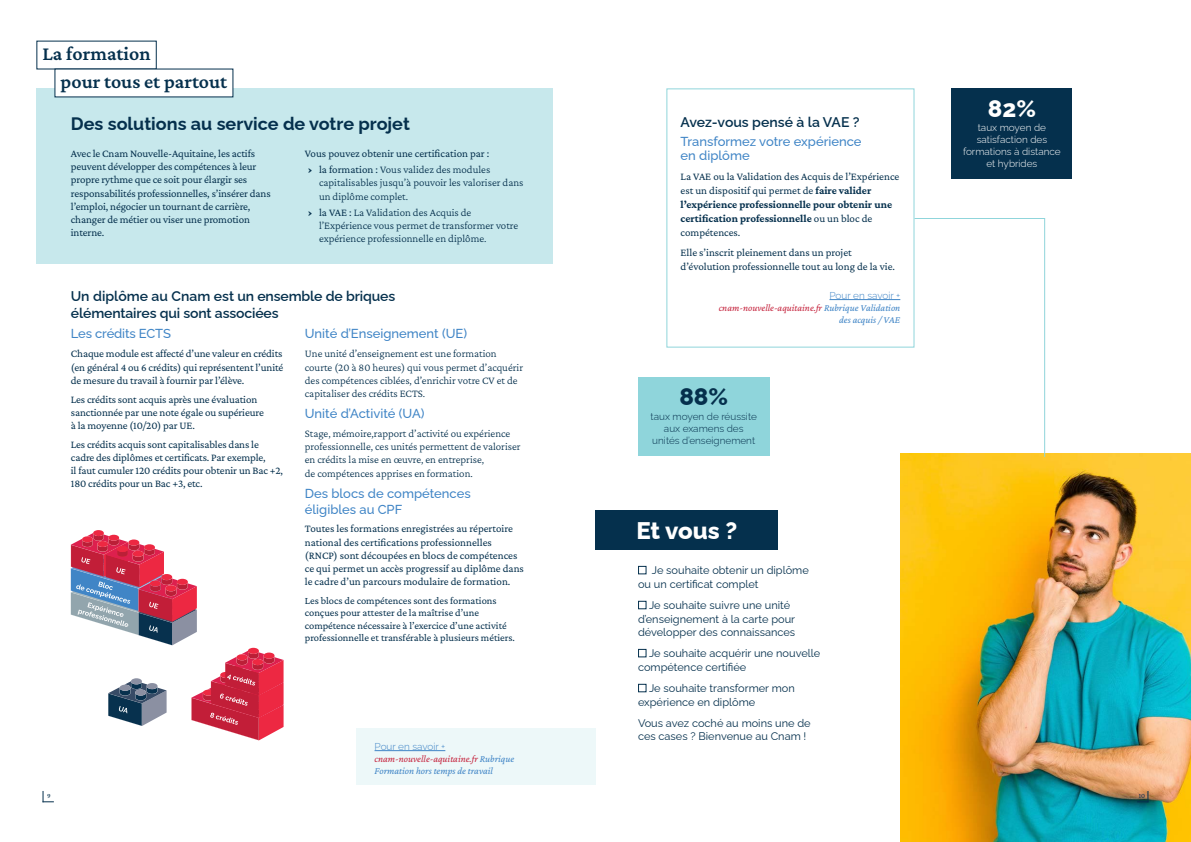
<style>
.page{position:relative;width:1191px;height:842px;background:#fff}
.page>*{position:absolute;margin:0;border:0;box-sizing:border-box;transform-origin:0 0}
.gros_chiffre{font:800 24px "Raleway";color:#fff}
.gros_chiffre-2{font:800 24px "Raleway";color:#05304d}
.Surtitre_A4{font:600 20px "Crimson Pro";color:#05304d}
.titre{font:700 18px "Raleway";color:#05304d}
.paragraphe{font:600 14px/16.8px "Raleway";letter-spacing:-.01em;color:#05304d}
.sous_titre{font:500 13px/14px "Raleway";color:#4085c6}
.paragraphe-2{font:500 13px/15.6px "Raleway";color:#4085c6}
.paragraphe-3{font:11px/13.2px "Crimson Pro";letter-spacing:-.01em;color:#05304d}
.t1{font:300 11px/13.2px "Crimson Pro";color:#05304d}
.labeur{font:11px/13.2px "Raleway";color:#05304d}
.sous_titre-2{font:11px/14px "Crimson Pro";color:#05304d}
.labeur-2{font:10.5px/12.6px "Crimson Pro";color:#05304d}
.paragraphe-4{font:italic 10px/12px "Crimson Pro";color:#4085c6}
.chiffre_texte{font:300 10px/12px "Raleway";color:#fff;text-align:center}
.chiffre_texte-2{font:300 10px/12px "Raleway";color:#05304d;text-align:center}
.paragraphe-5{font:300 10px "Raleway";color:#4085c6}
.t2{font:7px "Crimson Pro";color:#05304d}
.s1{font-weight:900}
.s2{font-weight:400}
.s3{color:#c5243e}
.s4{font-weight:700}
</style>
<div class="page">
<div style="left:36px;top:88px;width:517px;height:176px;background:#c7e8ec"></div>
<div style="left:356px;top:729px;width:239px;height:56px;background:#edf8f9"></div>
<img style="left:900px;top:454px;width:291px;height:388px">
<div style="left:595px;top:510px;width:183px;height:40px;background:#05304d"></div>
<div style="left:638px;top:566px;width:8px;height:8px;background:#fff;border:1px solid #05304d"></div>
<div style="left:638px;top:601px;width:8px;height:8px;background:#fff;border:1px solid #05304d"></div>
<div style="left:638px;top:649px;width:8px;height:8px;background:#fff;border:1px solid #05304d"></div>
<div style="left:638px;top:684px;width:8px;height:8px;background:#fff;border:1px solid #05304d"></div>
<div style="left:54px;top:69px;width:179px;height:28px;background:#fff"></div>
<hr style="left:374px;top:750px;width:71px;height:1px;background:#4085c6">
<svg style="left:71px;top:530px;width:212px;height:210px"></svg>
<div style="left:951px;top:88px;width:121px;height:91px;background:#05304d"></div>
<div style="left:638px;top:377px;width:131px;height:79px;background:#8fd5db"></div>
<svg style="left:43px;top:791px;width:11px;height:11px"></svg>
<svg style="left:1137px;top:791px;width:11px;height:11px"></svg>
<hr style="left:829px;top:299px;width:71px;height:1px;background:#4085c6">
<div style="left:666px;top:88px;width:248px;height:260px;border:1px solid #8fd5db"></div>
<svg style="left:913px;top:217px;width:132px;height:241px"></svg>
<p class="Surtitre_A4" style="left:43px;top:41px;width:110px">La formation</p>
<p class="Surtitre_A4" style="left:61px;top:69px;width:168px">pour tous et partout</p>
<p class="titre" style="left:71px;top:110px;width:340px">Des solutions au service de votre projet</p>
<p class="paragraphe-3" style="left:71px;top:147px;width:201px">Avec le Cnam Nouvelle-Aquitaine, les actifs peuvent développer des compétences à leur propre rythme que ce soit pour élargir ses responsabilités professionnelles, s’insérer dans l’emploi, négocier un tournant de carrière, changer de métier ou viser une promotion interne.</p>
<p class="paragraphe-3" style="left:305px;top:147px;width:186px">Vous pouvez obtenir une certification par :</p>
<p class="t1" style="left:319px;top:163px;width:206px;text-indent:-11px"><span class="s1">›</span> <span class="s2">la formation :</span> Vous validez des modules capitalisables jusqu’à pouvoir les valoriser dans un diplôme complet.</p>
<p class="t1" style="left:319px;top:205px;width:201px;text-indent:-11px"><span class="s1">›</span> <span class="s2">la VAE :</span> La Validation des Acquis de l’Expérience vous permet de transformer votre expérience professionnelle en diplôme.</p>
<p class="paragraphe" style="left:71px;top:286px;width:326px">Un diplôme au Cnam est un ensemble de briques élémentaires qui sont associées</p>
<p class="paragraphe-2" style="left:71px;top:325px;width:102px">Les crédits ECTS</p>
<p class="paragraphe-3" style="left:71px;top:347px;width:214px;text-align:justify">Chaque module est affecté d’une valeur en crédits (en général 4 ou 6 crédits) qui représentent l’unité de mesure du travail à fournir par l’élève.</p>
<p class="paragraphe-3" style="left:71px;top:392px;width:194px">Les crédits sont acquis après une évaluation sanctionnée par une note égale ou supérieure à la moyenne (10/20) par UE.</p>
<p class="paragraphe-3" style="left:71px;top:437px;width:214px">Les crédits acquis sont capitalisables dans le cadre des diplômes et certificats. Par exemple,<br>il faut cumuler 120 crédits pour obtenir un Bac +2, 180 crédits pour un Bac +3, etc.</p>
<p class="sous_titre" style="left:305px;top:325px;width:164px">Unité d’Enseignement (UE)</p>
<p class="t1" style="left:305px;top:347px;width:220px">Une unité d’enseignement est une formation courte (20 à 80 heures) qui vous permet d’acquérir des compétences ciblées, d’enrichir votre CV et de capitaliser des crédits ECTS.</p>
<p class="sous_titre" style="left:305px;top:405px;width:121px">Unité d’Activité (UA)</p>
<p class="t1" style="left:305px;top:427px;width:217px">Stage, mémoire,rapport d’activité ou expérience professionnelle, ces unités permettent de valoriser en crédits la mise en œuvre, en entreprise,<br>de compétences apprises en formation.</p>
<p class="paragraphe-2" style="left:305px;top:484px;width:167px">Des blocs de compétences éligibles au CPF</p>
<p class="paragraphe-3" style="left:305px;top:522px;width:221px">Toutes les formations enregistrées au répertoire national des certifications professionnelles (RNCP) sont découpées en blocs de compétences ce qui permet un accès progressif au diplôme dans le cadre d’un parcours modulaire de formation.</p>
<p class="labeur-2" style="left:305px;top:594px;width:212px">Les blocs de compétences sont des formations conçues pour attester de la maîtrise d’une compétence nécessaire à l’exercice d’une activité professionnelle et transférable à plusieurs métiers.</p>
<p class="paragraphe-5" style="left:374px;top:738px;width:72px">Pour en savoir +</p>
<p class="paragraphe-4" style="left:374px;top:752px;width:141px"><span class="s3">cnam-nouvelle-aquitaine.fr</span> Rubrique<br>Formation hors temps de travail</p>
<p class="paragraphe" style="left:680px;top:112px;width:181px">Avez-vous pensé à la VAE ?</p>
<p class="sous_titre" style="left:680px;top:133px;width:182px">Transformez votre expérience en diplôme</p>
<p class="sous_titre-2" style="left:680px;top:169px;width:220px">La VAE ou la Validation des Acquis de l’Expérience est un dispositif qui permet de <span class="s4">faire valider l’expérience professionnelle pour obtenir une certification professionnelle</span> ou un bloc de compétences.</p>
<p class="sous_titre-2" style="left:680px;top:245px;width:216px">Elle s’inscrit pleinement dans un projet d’évolution professionnelle tout au long de la vie.</p>
<p class="paragraphe-5" style="left:829px;top:287px;width:72px">Pour en savoir +</p>
<p class="paragraphe-4" style="left:719px;top:301px;width:183px;text-align:right"><span class="s3">cnam-nouvelle-aquitaine.fr</span> Rubrique Validation des acquis / VAE</p>
<p class="gros_chiffre-2" style="left:679px;top:378px;width:50px">88%</p>
<p class="chiffre_texte-2" style="left:650px;top:410px;width:108px">taux moyen de réussite aux examens des unités d’enseignement</p>
<p class="gros_chiffre" style="left:636px;top:511px;width:102px">Et vous ?</p>
<p class="labeur" style="left:638px;top:563px;width:172px;text-indent:14px">Je souhaite obtenir un diplôme ou un certificat complet</p>
<p class="labeur" style="left:638px;top:598px;width:159px;text-align:center">Je souhaite suivre une unité d’enseignement à la carte pour développer des connaissances</p>
<p class="labeur" style="left:638px;top:646px;width:184px;text-indent:11px">Je souhaite acquérir une nouvelle compétence certifiée</p>
<p class="labeur" style="left:638px;top:681px;width:158px;text-indent:11px">Je souhaite transformer mon expérience en diplôme</p>
<p class="labeur" style="left:638px;top:715px;width:174px">Vous avez coché au moins une de ces cases ? Bienvenue au Cnam !</p>
<p class="gros_chiffre" style="left:987px;top:90px;width:50px">82%</p>
<p class="chiffre_texte" style="left:963px;top:121px;width:99px">taux moyen de satisfaction des formations à distance et hybrides</p>
<p class="t2" style="left:47px;top:791px;width:5px">9</p>
<p class="t2" style="left:1138px;top:791px;width:8px">10</p>
</div>
